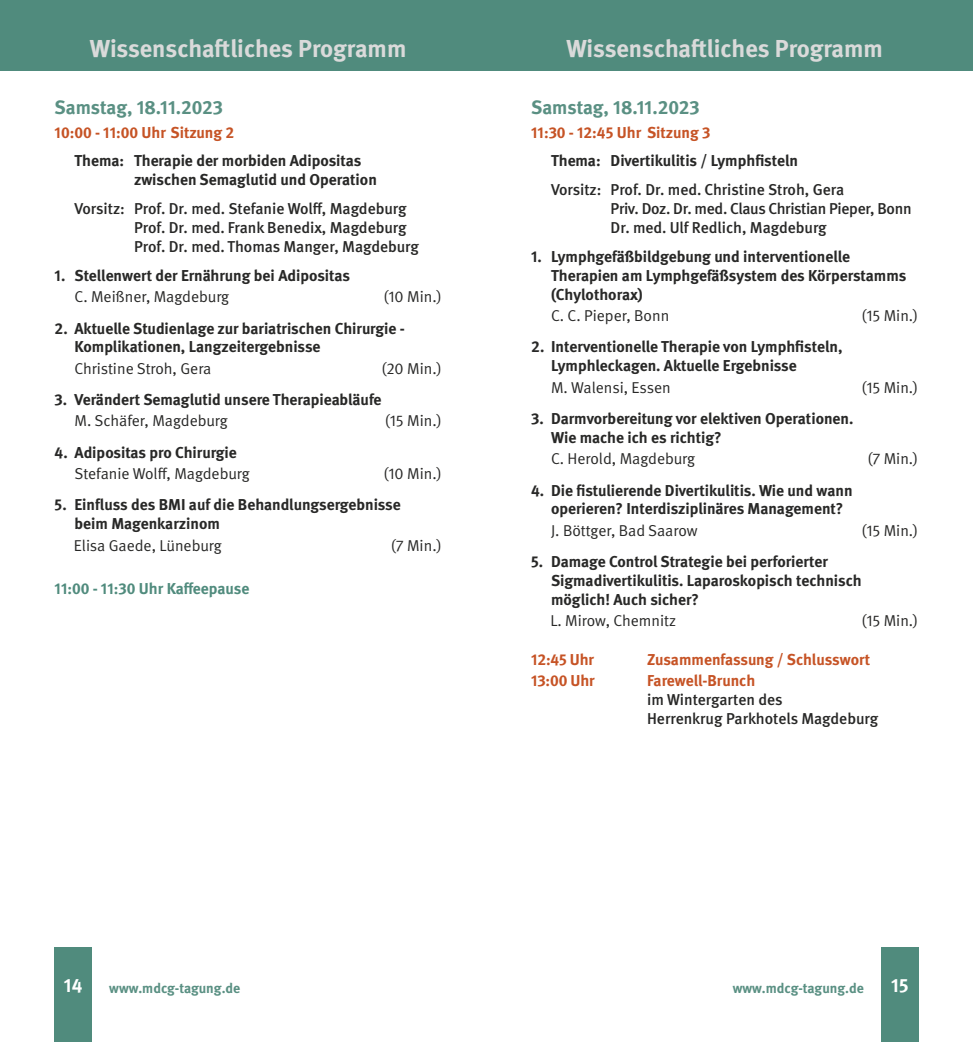
<style>
.page{position:relative;width:973px;height:1042px;background:#fff}
.page>*{position:absolute;margin:0;border:0;box-sizing:border-box;transform-origin:0 0}
.t1{font:700 24.5px "DGUV Meta";color:#dadada}
.t2{font:700 19.25px "DGUV Meta";color:#5a9083}
.t3{font:700 19.25px "DGUV Meta";color:#fff}
.t4{font:700 15.75px/18.9px "DGUV Meta";color:#282827}
.t5{font:500 15.75px/18.9px "DGUV Meta";letter-spacing:-.005em;color:#282827}
.t6{font:15.75px "DGUV Meta";color:#282827}
.t7{font:700 15.75px "DGUV Meta";color:#c65325}
.t8{font:700 15.75px "DGUV Meta";color:#508b7d}
.t9{font:700 14px "DGUV Meta";color:#5a9083}
</style>
<div class="page">
<div style="left:0;top:0;width:972px;height:71px;background:#508b7d"></div>
<div style="left:55px;top:947px;width:37px;height:95px;background:#508b7d"></div>
<div style="left:881px;top:947px;width:37px;height:95px;background:#508b7d"></div>
<h1 class="t1" style="left:90px;top:34px;width:318px">Wissenschaftliches Programm</h1>
<h1 class="t1" style="left:566px;top:34px;width:318px">Wissenschaftliches Programm</h1>
<p class="t2" style="left:55px;top:96px;width:170px">Samstag, 18.11.2023</p>
<p class="t7" style="left:55px;top:123px;width:181px">10:00 - 11:00 Uhr Sitzung 2</p>
<p class="t4" style="left:134px;top:152px;width:244px;text-indent:-60px">Thema: Therapie der morbiden Adipositas zwischen Semaglutid und Operation</p>
<p class="t5" style="left:134px;top:200px;width:286px;text-indent:-60px">Vorsitz: Prof. Dr. med. Stefanie Wolff, Magdeburg<br>Prof. Dr. med. Frank Benedix, Magdeburg<br>Prof. Dr. med. Thomas Manger, Magdeburg</p>
<p class="t4" style="left:55px;top:266px;width:297px">1. Stellenwert der Ernährung bei Adipositas</p>
<p class="t6" style="left:74px;top:288px;width:156px">C. Meißner, Magdeburg</p>
<p class="t6" style="left:383px;top:288px;width:60px">(10 Min.)</p>
<p class="t4" style="left:74px;top:319px;width:332px;text-indent:-20px">2. Aktuelle Studienlage zur bariatrischen Chirurgie -<br>Komplikationen, Langzeitergebnisse</p>
<p class="t6" style="left:74px;top:359px;width:138px">Christine Stroh, Gera</p>
<p class="t6" style="left:381px;top:359px;width:62px">(20 Min.)</p>
<p class="t4" style="left:55px;top:391px;width:328px">3. Verändert Semaglutid unsere Therapieabläufe</p>
<p class="t6" style="left:74px;top:412px;width:155px">M. Schäfer, Magdeburg</p>
<p class="t6" style="left:385px;top:412px;width:58px">(15 Min.)</p>
<p class="t4" style="left:55px;top:443px;width:184px">4. Adipositas pro Chirurgie</p>
<p class="t6" style="left:74px;top:464px;width:177px">Stefanie Wolff, Magdeburg</p>
<p class="t6" style="left:383px;top:464px;width:60px">(10 Min.)</p>
<p class="t4" style="left:74px;top:496px;width:328px;text-indent:-20px">5. Einfluss des BMI auf die Behandlungsergebnisse beim Magenkarzinom</p>
<p class="t6" style="left:74px;top:536px;width:149px">Elisa Gaede, Lüneburg</p>
<p class="t6" style="left:390px;top:536px;width:52px">(7 Min.)</p>
<p class="t8" style="left:55px;top:579px;width:196px">11:00 - 11:30 Uhr Kaffeepause</p>
<p class="t2" style="left:531px;top:96px;width:170px">Samstag, 18.11.2023</p>
<p class="t7" style="left:531px;top:123px;width:181px">11:30 - 12:45 Uhr Sitzung 3</p>
<p class="t4" style="left:551px;top:152px;width:248px">Thema: Divertikulitis / Lymphfisteln</p>
<p class="t5" style="left:610px;top:181px;width:302px;text-indent:-60px">Vorsitz: Prof. Dr. med. Christine Stroh, Gera<br>Priv. Doz. Dr. med. Claus Christian Pieper, Bonn<br>Dr. med. Ulf Redlich, Magdeburg</p>
<p class="t4" style="left:551px;top:247px;width:357px;text-indent:-20px">1. Lymphgefäßbildgebung und interventionelle<br>Therapien am Lymphgefäßsystem des Körperstamms (Chylothorax)</p>
<p class="t6" style="left:551px;top:306px;width:120px">C. C. Pieper, Bonn</p>
<p class="t6" style="left:861px;top:306px;width:58px">(15 Min.)</p>
<p class="t4" style="left:551px;top:338px;width:293px;text-indent:-20px">2. Interventionelle Therapie von Lymphfisteln,<br>Lymphleckagen. Aktuelle Ergebnisse</p>
<p class="t6" style="left:551px;top:378px;width:121px">M. Walensi, Essen</p>
<p class="t6" style="left:861px;top:378px;width:58px">(15 Min.)</p>
<p class="t4" style="left:551px;top:409px;width:304px;text-indent:-20px">3. Darmvorbereitung vor elektiven Operationen.<br>Wie mache ich es richtig?</p>
<p class="t6" style="left:551px;top:450px;width:145px">C. Herold, Magdeburg</p>
<p class="t6" style="left:867px;top:450px;width:52px">(7 Min.)</p>
<p class="t4" style="left:551px;top:481px;width:303px;text-indent:-20px">4. Die fistulierende Divertikulitis. Wie und wann operieren? Interdisziplinäres Management?</p>
<p class="t6" style="left:551px;top:521px;width:148px">J. Böttger, Bad Saarow</p>
<p class="t6" style="left:861px;top:521px;width:58px">(15 Min.)</p>
<p class="t4" style="left:551px;top:553px;width:312px;text-indent:-20px">5. Damage Control Strategie bei perforierter<br>Sigmadivertikulitis. Laparoskopisch technisch möglich! Auch sicher?</p>
<p class="t6" style="left:550px;top:612px;width:127px">L. Mirow, Chemnitz</p>
<p class="t6" style="left:861px;top:612px;width:58px">(15 Min.)</p>
<p class="t7" style="left:531px;top:650px;width:64px">12:45 Uhr</p>
<p class="t7" style="left:647px;top:650px;width:224px">Zusammenfassung / Schlusswort</p>
<p class="t7" style="left:531px;top:671px;width:65px">13:00 Uhr</p>
<p class="t7" style="left:647px;top:671px;width:110px">Farewell-Brunch</p>
<p class="t5" style="left:647px;top:691px;width:232px">im Wintergarten des<br>Herrenkrug Parkhotels Magdeburg</p>
<p class="t3" style="left:64px;top:974px;width:20px">14</p>
<p class="t9" style="left:109px;top:979px;width:133px">www.mdcg-tagung.de</p>
<p class="t9" style="left:732px;top:979px;width:133px">www.mdcg-tagung.de</p>
<p class="t3" style="left:890px;top:974px;width:19px">15</p>
</div>
